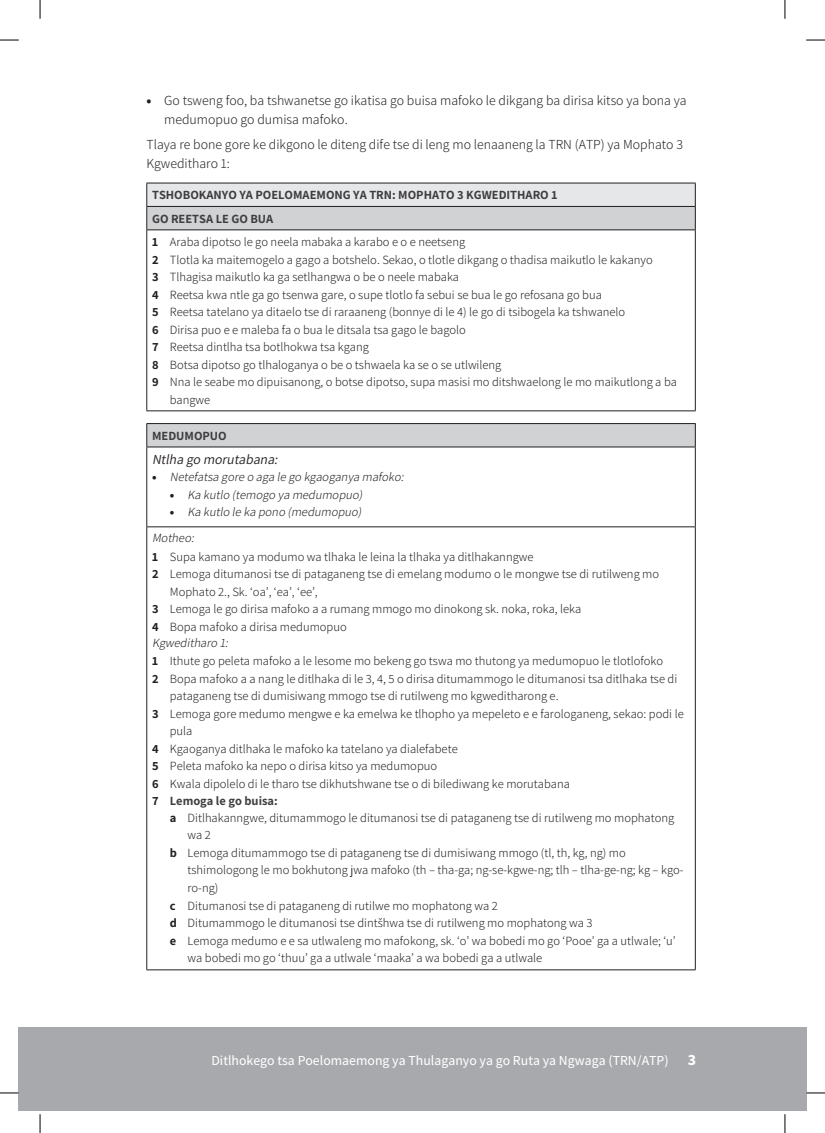
<style>
.page{position:relative;width:825px;height:1133px;background:#fff}
.page>*{position:absolute;margin:0;border:0;box-sizing:border-box;transform-origin:0 0}
.t1{font:300 13.75px/18.8px "Assistant";color:#231f20}
.t2{font:500 13.75px "Assistant";color:#fff}
.t3{font:italic 13.75px "Assistant";color:#231f20}
.t4{font:900 13.75px "Noto Sans JP";color:#fff}
.t5{font:300 12.5px "Assistant";color:#231f20}
.t6{font:700 12.5px/23.4px "Assistant";color:#3e3e3f}
.t7{font:italic 300 12.5px/26px "Assistant";color:#231f20}
.s1{font-weight:800}
.s2{color:#231f20}
.s3{font-weight:300;color:#231f20}
.s4{font-weight:700}
.s5{font-weight:800;font-style:normal}
</style>
<div class="page">
<div style="left:40px;top:1027px;width:765px;height:83px;background:#a8a9ad"></div>
<div style="left:19px;top:1027px;width:21px;height:83px;background:#a8a9ad"></div>
<div style="left:147px;top:183px;width:548px;height:23px;background:#e6e7e9"></div>
<div style="left:147px;top:206px;width:548px;height:24px;background:#d1d2d4"></div>
<hr style="left:146px;top:183px;width:549px;height:1px;background:#231f20">
<hr style="left:146px;top:206px;width:549px;height:1px;background:#231f20">
<svg style="left:146px;top:183px;width:1px;height:46px"></svg>
<svg style="left:694px;top:183px;width:1px;height:46px"></svg>
<hr style="left:146px;top:229px;width:549px;height:1px;background:#231f20">
<hr style="left:146px;top:230px;width:1px;height:180px;background:#231f20">
<hr style="left:694px;top:230px;width:1px;height:180px;background:#231f20">
<hr style="left:146px;top:410px;width:549px;height:1px;background:#231f20">
<div style="left:147px;top:423px;width:548px;height:24px;background:#d1d2d4"></div>
<svg style="left:147px;top:447px;width:547px;height:522px"></svg>
<hr style="left:146px;top:423px;width:549px;height:1px;background:#231f20">
<svg style="left:146px;top:424px;width:1px;height:22px"></svg>
<svg style="left:694px;top:424px;width:1px;height:22px"></svg>
<hr style="left:146px;top:446px;width:549px;height:1px;background:#231f20">
<hr style="left:146px;top:447px;width:1px;height:79px;background:#231f20">
<hr style="left:694px;top:447px;width:1px;height:79px;background:#231f20">
<hr style="left:146px;top:526px;width:549px;height:1px;background:#231f20">
<hr style="left:146px;top:527px;width:1px;height:442px;background:#231f20">
<hr style="left:694px;top:527px;width:1px;height:442px;background:#231f20">
<hr style="left:146px;top:969px;width:549px;height:1px;background:#231f20">
<svg style="left:0;top:39px;width:19px;height:2px"></svg>
<svg style="left:806px;top:39px;width:18px;height:2px"></svg>
<svg style="left:0;top:1092px;width:19px;height:1px"></svg>
<svg style="left:805px;top:1092px;width:19px;height:1px"></svg>
<svg style="left:39px;top:0;width:2px;height:19px"></svg>
<svg style="left:39px;top:1114px;width:2px;height:18px"></svg>
<svg style="left:784px;top:0;width:1px;height:19px"></svg>
<svg style="left:784px;top:1114px;width:1px;height:18px"></svg>
<p class="t1" style="left:164px;top:90px;width:523px;text-indent:-18px"><span class="s1">•</span> Go tsweng foo, ba tshwanetse go ikatisa go buisa mafoko le dikgang ba dirisa kitso ya bona ya medumopuo go dumisa mafoko.</p>
<p class="t1" style="left:146px;top:135px;width:538px">Tlaya re bone gore ke dikgono le diteng dife tse di leng mo lenaaneng la TRN (ATP) ya Mophato 3<br>Kgweditharo 1:</p>
<p class="t6" style="left:152px;top:183px;width:406px">TSHOBOKANYO YA POELOMAEMONG YA TRN: MOPHATO 3 KGWEDITHARO 1<br>GO REETSA LE GO BUA<br><span class="s2">1</span> <span class="s3">Araba dipotso le go neela mabaka a karabo e o e neetseng</span></p>
<p class="t5" style="left:152px;top:251px;width:502px"><span class="s4">2</span> Tlotla ka maitemogelo a gago a botshelo. Sekao, o tlotle dikgang o thadisa maikutlo le kakanyo</p>
<p class="t5" style="left:152px;top:268px;width:308px"><span class="s4">3</span> Tlhagisa maikutlo ka ga setlhangwa o be o neele mabaka</p>
<p class="t5" style="left:152px;top:286px;width:451px"><span class="s4">4</span> Reetsa kwa ntle ga go tsenwa gare, o supe tlotlo fa sebui se bua le go refosana go bua</p>
<p class="t5" style="left:152px;top:303px;width:474px"><span class="s4">5</span> Reetsa tatelano ya ditaelo tse di raraaneng (bonnye di le 4) le go di tsibogela ka tshwanelo</p>
<p class="t5" style="left:152px;top:321px;width:315px"><span class="s4">6</span> Dirisa puo e e maleba fa o bua le ditsala tsa gago le bagolo</p>
<p class="t5" style="left:152px;top:338px;width:218px"><span class="s4">7</span> Reetsa dintlha tsa botlhokwa tsa kgang</p>
<p class="t5" style="left:152px;top:356px;width:350px"><span class="s4">8</span> Botsa dipotso go tlhaloganya o be o tshwaela ka se o se utlwileng</p>
<p class="t5" style="left:152px;top:373px;width:526px"><span class="s4">9</span> Nna le seabe mo dipuisanong, o botse dipotso, supa masisi mo ditshwaelong le mo maikutlong a ba</p>
<p class="t5" style="left:170px;top:391px;width:42px">bangwe</p>
<p class="t6" style="left:152px;top:423px;width:76px">MEDUMOPUO</p>
<p class="t3" style="left:152px;top:450px;width:130px">Ntlha go morutabana:</p>
<p class="t7" style="left:152px;top:463px;width:256px"><span class="s5">•</span> Netefatsa gore o aga le go kgaoganya mafoko:</p>
<p class="t7" style="left:170px;top:481px;width:197px"><span class="s5">•</span> Ka kutlo (temogo ya medumopuo)</p>
<p class="t7" style="left:152px;top:498px;width:213px;text-indent:18px"><span class="s5">•</span> Ka kutlo le ka pono (medumopuo)<br>Motheo:</p>
<p class="t5" style="left:152px;top:548px;width:383px"><span class="s4">1</span> Supa kamano ya modumo wa tlhaka le leina la tlhaka ya ditlhakanngwe</p>
<p class="t5" style="left:152px;top:565px;width:508px"><span class="s4">2</span> Lemoga ditumanosi tse di pataganeng tse di emelang modumo o le mongwe tse di rutilweng mo</p>
<p class="t5" style="left:170px;top:583px;width:149px">Mophato 2., Sk. ‘oa’, ‘ea’, ‘ee’,</p>
<p class="t5" style="left:152px;top:600px;width:430px"><span class="s4">3</span> Lemoga le go dirisa mafoko a a rumang mmogo mo dinokong sk. noka, roka, leka</p>
<p class="t5" style="left:152px;top:618px;width:196px"><span class="s4">4</span> Bopa mafoko a dirisa medumopuo</p>
<p class="t7" style="left:152px;top:629px;width:80px">Kgweditharo 1:</p>
<p class="t5" style="left:152px;top:652px;width:512px"><span class="s4">1</span> Ithute go peleta mafoko a le lesome mo bekeng go tswa mo thutong ya medumopuo le tlotlofoko</p>
<p class="t5" style="left:152px;top:669px;width:526px"><span class="s4">2</span> Bopa mafoko a a nang le ditlhaka di le 3, 4, 5 o dirisa ditumammogo le ditumanosi tsa ditlhaka tse di</p>
<p class="t5" style="left:170px;top:687px;width:390px">pataganeng tse di dumisiwang mmogo tse di rutilweng mo kgweditharong e.</p>
<p class="t5" style="left:152px;top:704px;width:533px"><span class="s4">3</span> Lemoga gore medumo mengwe e ka emelwa ke tlhopho ya mepeleto e e farologaneng, sekao: podi le</p>
<p class="t5" style="left:170px;top:722px;width:24px">pula</p>
<p class="t5" style="left:152px;top:739px;width:307px"><span class="s4">4</span> Kgaoganya ditlhaka le mafoko ka tatelano ya dialefabete</p>
<p class="t5" style="left:152px;top:757px;width:286px"><span class="s4">5</span> Peleta mafoko ka nepo o dirisa kitso ya medumopuo</p>
<p class="t5" style="left:152px;top:774px;width:419px"><span class="s4">6</span> Kwala dipolelo di le tharo tse dikhutshwane tse o di bilediwang ke morutabana</p>
<p class="t6" style="left:152px;top:788px;width:127px"><span class="s2">7</span> Lemoga le go buisa:</p>
<p class="t5" style="left:170px;top:809px;width:505px"><span class="s4">a</span> Ditlhakanngwe, ditumammogo le ditumanosi tse di pataganeng tse di rutilweng mo mophatong</p>
<p class="t5" style="left:187px;top:826px;width:25px">wa 2</p>
<p class="t5" style="left:170px;top:844px;width:457px"><span class="s4">b</span> Lemoga ditumammogo tse di pataganeng tse di dumisiwang mmogo (tl, th, kg, ng) mo</p>
<p class="t5" style="left:187px;top:861px;width:497px">tshimologong le mo bokhutong jwa mafoko (th – tha-ga; ng-se-kgwe-ng; tlh – tlha-ge-ng; kg – kgo-</p>
<p class="t5" style="left:187px;top:879px;width:32px">ro-ng)</p>
<p class="t5" style="left:170px;top:896px;width:329px"><span class="s4">c</span> Ditumanosi tse di pataganeng di rutilwe mo mophatong wa 2</p>
<p class="t5" style="left:170px;top:914px;width:424px"><span class="s4">d</span> Ditumammogo le ditumanosi tse dintšhwa tse di rutilweng mo mophatong wa 3</p>
<p class="t5" style="left:170px;top:931px;width:507px"><span class="s4">e</span> Lemoga medumo e e sa utlwaleng mo mafokong, sk. ‘o’ wa bobedi mo go ‘Pooe’ ga a utlwale; ‘u’</p>
<p class="t5" style="left:187px;top:949px;width:356px">wa bobedi mo go ‘thuu’ ga a utlwale ‘maaka’ a wa bobedi ga a utlwale</p>
<p class="t2" style="left:211px;top:1050px;width:458px">Ditlhokego tsa Poelomaemong ya Thulaganyo ya go Ruta ya Ngwaga (TRN/ATP)</p>
<p class="t4" style="left:687px;top:1052px;width:10px">3</p>
</div>
